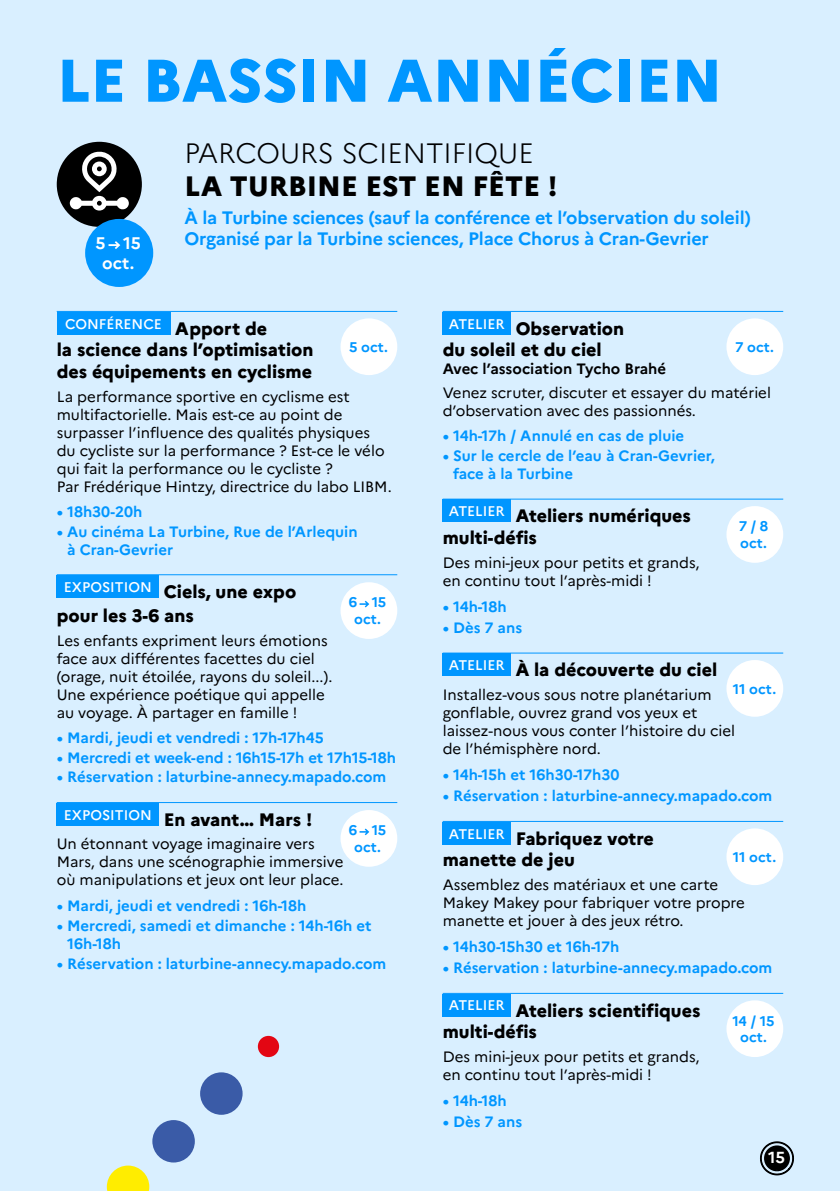
<style>
.page{position:relative;width:840px;height:1191px;background:#fff}
.page>*{position:absolute;margin:0;border:0;box-sizing:border-box;transform-origin:0 0}
.t1{font:800 60px "Marianne";color:#0096ff}
.t2{font:300 28px "Marianne";color:#000}
.t3{font:800 28px "Marianne";color:#000}
.t4{font:800 18px/21.6px "Marianne";color:#000}
.t5{font:700 18px/21.6px "Marianne";letter-spacing:-.01em;color:#0096ff}
.t6{font:700 16.8px/20.2px "Marianne";color:#fff;text-align:center}
.t7{font:700 16px "Marianne";color:#fff}
.t8{font:15px/18px "Marianne";color:#000}
.t9{font:700 15px/18px "Marianne";color:#0096ff}
.t10{font:700 15px "Marianne";color:#000}
.t11{font:700 14px "Marianne";letter-spacing:.005em;color:#0096ff}
.t12{font:500 14px "Marianne";color:#fff}
.s1{font-weight:800;font-size:18px;color:#000}
</style>
<div class="page">
<div style="left:0;top:0;width:839px;height:1191px;background:#d9efff"></div>
<svg style="left:760px;top:1141px;width:33px;height:34px"></svg>
<hr style="left:57px;top:311px;width:340px;height:1px;background:#0096ff">
<hr style="left:57px;top:574px;width:340px;height:1px;background:#0096ff">
<hr style="left:57px;top:802px;width:340px;height:1px;background:#0096ff">
<div style="left:57px;top:312px;width:113px;height:22px;background:#0096ff"></div>
<div style="left:340px;top:318px;width:57px;height:57px;background:#fff;border-radius:50%"></div>
<div style="left:57px;top:575px;width:102px;height:23px;background:#0096ff"></div>
<div style="left:340px;top:582px;width:57px;height:57px;background:#fff;border-radius:50%"></div>
<svg style="left:359px;top:601px;width:10px;height:6px"></svg>
<div style="left:57px;top:803px;width:102px;height:22px;background:#0096ff"></div>
<div style="left:340px;top:810px;width:57px;height:56px;background:#fff;border-radius:50%"></div>
<svg style="left:359px;top:828px;width:10px;height:7px"></svg>
<hr style="left:442px;top:311px;width:340px;height:1px;background:#0096ff">
<hr style="left:442px;top:498px;width:340px;height:1px;background:#0096ff">
<hr style="left:442px;top:652px;width:340px;height:1px;background:#0096ff">
<hr style="left:442px;top:821px;width:340px;height:1px;background:#0096ff">
<hr style="left:442px;top:993px;width:340px;height:1px;background:#0096ff">
<div style="left:442px;top:312px;width:68px;height:22px;background:#0096ff"></div>
<div style="left:726px;top:318px;width:56px;height:57px;background:#fff;border-radius:50%"></div>
<div style="left:442px;top:499px;width:68px;height:23px;background:#0096ff"></div>
<div style="left:726px;top:506px;width:56px;height:57px;background:#fff;border-radius:50%"></div>
<div style="left:442px;top:653px;width:68px;height:23px;background:#0096ff"></div>
<div style="left:726px;top:660px;width:56px;height:56px;background:#fff;border-radius:50%"></div>
<div style="left:442px;top:822px;width:68px;height:22px;background:#0096ff"></div>
<div style="left:726px;top:828px;width:56px;height:57px;background:#fff;border-radius:50%"></div>
<div style="left:442px;top:994px;width:68px;height:22px;background:#0096ff"></div>
<div style="left:726px;top:1000px;width:56px;height:57px;background:#fff;border-radius:50%"></div>
<div style="left:57px;top:142px;width:85px;height:85px;background:#000;border-radius:50%"></div>
<svg style="left:70px;top:151px;width:59px;height:59px"></svg>
<div style="left:85px;top:219px;width:68px;height:68px;background:#0096ff;border-radius:50%"></div>
<svg style="left:108px;top:241px;width:12px;height:8px"></svg>
<svg style="left:107px;top:1165px;width:42px;height:26px"></svg>
<div style="left:152px;top:1120px;width:43px;height:42px;background:#3a5ba7;border-radius:50%"></div>
<div style="left:200px;top:1072px;width:42px;height:42px;background:#3a5ba7;border-radius:50%"></div>
<div style="left:258px;top:1035px;width:21px;height:22px;background:#e30613;border-radius:50%"></div>
<h1 class="t1" style="left:57px;top:34px;width:666px">LE BASSIN ANNÉCIEN</h1>
<p class="t6" style="left:95px;top:232px;width:47px">5 15 oct.</p>
<h2 class="t2" style="left:184px;top:131px;width:350px">PARCOURS SCIENTIFIQUE</h2>
<h2 class="t3" style="left:184px;top:165px;width:374px">LA TURBINE EST EN FÊTE !</h2>
<p class="t5" style="left:184px;top:205px;width:568px">À la Turbine sciences (sauf la conférence et l’observation du soleil)<br>Organisé par la Turbine sciences, Place Chorus à Cran-Gevrier</p>
<p class="t12" style="left:65px;top:313px;width:203px">CONFÉRENCE <span class="s1">Apport de</span></p>
<p class="t11" style="left:349px;top:336px;width:40px">5 oct.</p>
<p class="t4" style="left:57px;top:337px;width:258px">la science dans l’optimisation des équipements en cyclisme</p>
<p class="t8" style="left:57px;top:386px;width:336px">La performance sportive en cyclisme est multifactorielle. Mais est-ce au point de surpasser l’influence des qualités physiques du cycliste sur la performance ? Est-ce le vélo qui fait la performance ou le cycliste ?<br>Par Frédérique Hintzy, directrice du labo LIBM.</p>
<p class="t9" style="left:57px;top:501px;width:87px">• 18h30-20h</p>
<p class="t9" style="left:67px;top:521px;width:292px;text-indent:-10px">• Au cinéma La Turbine, Rue de l’Arlequin à Cran-Gevrier</p>
<p class="t4" style="left:64px;top:579px;width:234px"><sup>EXPOSITION</sup> Ciels, une expo</p>
<p class="t11" style="left:348px;top:591px;width:39px">6 15</p>
<p class="t4" style="left:57px;top:603px;width:139px">pour les 3-6 ans</p>
<p class="t11" style="left:354px;top:608px;width:28px">oct.</p>
<p class="t8" style="left:57px;top:630px;width:277px">Les enfants expriment leurs émotions face aux différentes facettes du ciel (orage, nuit étoilée, rayons du soleil...).<br>Une expérience poétique qui appelle au voyage. À partager en famille !</p>
<p class="t9" style="left:57px;top:727px;width:268px">• Mardi, jeudi et vendredi : 17h-17h45</p>
<p class="t9" style="left:57px;top:747px;width:340px">• Mercredi et week-end : 16h15-17h et 17h15-18h</p>
<p class="t9" style="left:57px;top:767px;width:331px">• Réservation : laturbine-annecy.mapado.com</p>
<p class="t4" style="left:64px;top:807px;width:250px"><sup>EXPOSITION</sup> En avant… Mars !</p>
<p class="t11" style="left:348px;top:819px;width:39px">6 15</p>
<p class="t8" style="left:57px;top:834px;width:259px">Un étonnant voyage imaginaire vers</p>
<p class="t11" style="left:354px;top:836px;width:28px">oct.</p>
<p class="t8" style="left:57px;top:852px;width:288px">Mars, dans une scénographie immersive où manipulations et jeux ont leur place.</p>
<p class="t9" style="left:57px;top:895px;width:251px">• Mardi, jeudi et vendredi : 16h-18h</p>
<p class="t9" style="left:67px;top:915px;width:306px;text-indent:-10px">• Mercredi, samedi et dimanche : 14h-16h et<br>16h-18h</p>
<p class="t9" style="left:57px;top:954px;width:331px">• Réservation : laturbine-annecy.mapado.com</p>
<p class="t4" style="left:442px;top:316px;width:183px;text-indent:6px"><sup>ATELIER</sup> Observation du soleil et du ciel</p>
<p class="t11" style="left:734px;top:336px;width:40px">7 oct.</p>
<p class="t10" style="left:442px;top:357px;width:225px">Avec l’association Tycho Brahé</p>
<p class="t8" style="left:442px;top:382px;width:329px">Venez scruter, discuter et essayer du matériel d’observation avec des passionnés.</p>
<p class="t9" style="left:442px;top:426px;width:243px">• 14h-17h / Annulé en cas de pluie</p>
<p class="t9" style="left:453px;top:445px;width:263px;text-indent:-10px">• Sur le cercle de l’eau à Cran-Gevrier, face à la Turbine</p>
<p class="t4" style="left:448px;top:503px;width:243px"><sup>ATELIER</sup> Ateliers numériques</p>
<p class="t11" style="left:738px;top:515px;width:31px">7 / 8</p>
<p class="t4" style="left:442px;top:525px;width:96px">multi-défis</p>
<p class="t11" style="left:739px;top:532px;width:28px">oct.</p>
<p class="t8" style="left:442px;top:552px;width:258px">Des mini-jeux pour petits et grands, en continu tout l’après-midi !</p>
<p class="t9" style="left:442px;top:596px;width:65px">• 14h-18h</p>
<p class="t9" style="left:442px;top:617px;width:81px">• Dès 7 ans</p>
<p class="t4" style="left:448px;top:657px;width:270px"><sup>ATELIER</sup> À la découverte du ciel</p>
<p class="t11" style="left:732px;top:678px;width:45px">11 oct.</p>
<p class="t8" style="left:442px;top:684px;width:294px">Installez-vous sous notre planétarium gonflable, ouvrez grand vos yeux et laissez-nous vous conter l’histoire du ciel de l’hémisphère nord.</p>
<p class="t9" style="left:442px;top:765px;width:178px">• 14h-15h et 16h30-17h30</p>
<p class="t9" style="left:442px;top:785px;width:331px">• Réservation : laturbine-annecy.mapado.com</p>
<p class="t4" style="left:442px;top:826px;width:213px;text-indent:6px"><sup>ATELIER</sup> Fabriquez votre manette de jeu</p>
<p class="t11" style="left:732px;top:846px;width:45px">11 oct.</p>
<p class="t8" style="left:442px;top:874px;width:303px">Assemblez des matériaux et une carte<br>Makey Makey pour fabriquer votre propre manette et jouer à des jeux rétro.</p>
<p class="t9" style="left:442px;top:937px;width:178px">• 14h30-15h30 et 16h-17h</p>
<p class="t9" style="left:442px;top:957px;width:331px">• Réservation : laturbine-annecy.mapado.com</p>
<p class="t4" style="left:448px;top:998px;width:253px"><sup>ATELIER</sup> Ateliers scientifiques</p>
<p class="t11" style="left:732px;top:1009px;width:44px">14 / 15</p>
<p class="t4" style="left:442px;top:1019px;width:96px">multi-défis</p>
<p class="t11" style="left:739px;top:1026px;width:28px">oct.</p>
<p class="t8" style="left:442px;top:1046px;width:258px">Des mini-jeux pour petits et grands, en continu tout l’après-midi !</p>
<p class="t9" style="left:442px;top:1090px;width:65px">• 14h-18h</p>
<p class="t9" style="left:442px;top:1111px;width:81px">• Dès 7 ans</p>
<p class="t7" style="left:767px;top:1145px;width:18px">15</p>
</div>
